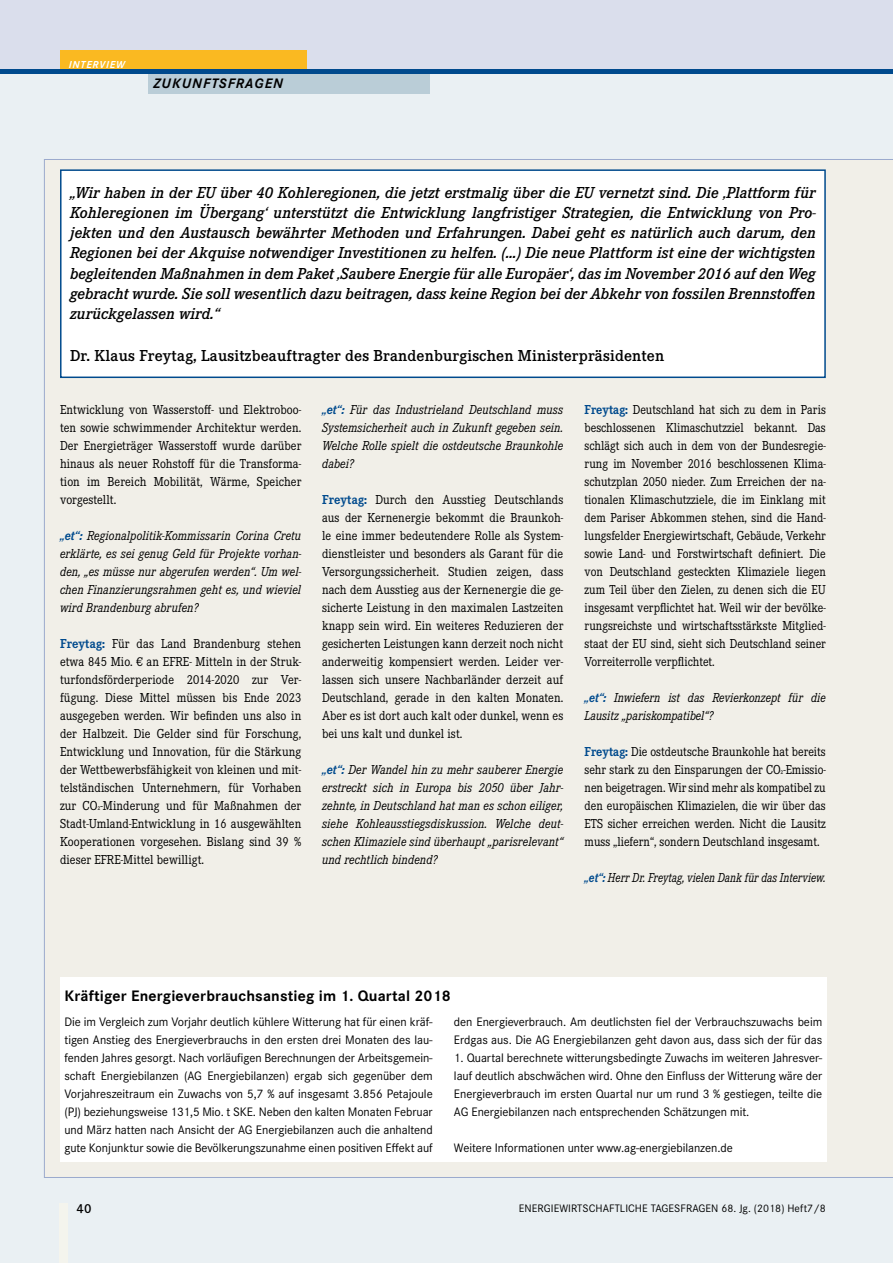
<style>
.page{position:relative;width:893px;height:1263px;background:#fff}
.page>*{position:absolute;margin:0;border:0;box-sizing:border-box;transform-origin:0 0}
.t1{font:italic 600 16.5px/20.2px "Corporate E";color:#000;text-align:justify}
.t2{font:600 16.5px "Corporate E";letter-spacing:.01em;color:#000}
.t3{font:700 15.75px "Corporate S";letter-spacing:.01em;color:#000}
.t4{font:italic 700 14.25px "Corporate S";letter-spacing:.075em;color:#000}
.t5{font:13.5px/18px "Corporate E";letter-spacing:.005em;color:#000;text-align:justify;scale:.92 1}
.t6{font:13.5px/18px "Corporate E";letter-spacing:.005em;color:#000;text-align:justify;scale:.9 1}
.t7{font:italic 13.5px/18px "Corporate E";letter-spacing:.005em;color:#000;text-align:justify;scale:.92 1}
.t8{font:italic 13.5px/18px "Corporate E";letter-spacing:.005em;color:#000;scale:.9 1}
.t9{font:italic 13.5px "Corporate E";letter-spacing:.005em;color:#000;scale:.86 1}
.t10{font:600 13.5px "Corporate S";color:#000}
.t11{font:12.75px/18px "Corporate S";letter-spacing:-.005em;color:#000;text-align:justify}
.t12{font:11.25px "Corporate S";letter-spacing:.005em;color:#000}
.t13{font:italic 700 10.5px "Corporate S";letter-spacing:.075em;color:#fff}
.s1{font-weight:700;color:#004a8d}
</style>
<div class="page">
<div style="left:0;top:53px;width:893px;height:1210px;background:#eaf0f3"></div>
<div style="left:44px;top:159px;width:849px;height:1019px;background:#f1efe8"></div>
<div style="left:0;top:0;width:893px;height:71px;background:#dadeec"></div>
<div style="left:60px;top:50px;width:247px;height:19px;background:#fab921"></div>
<div style="left:60px;top:1203px;width:8px;height:60px;background:#f4f4ed"></div>
<div style="left:148px;top:71px;width:281px;height:23px;background:#bacdd7"></div>
<div style="left:0;top:69px;width:893px;height:5px;background:#004a8d"></div>
<div style="left:61px;top:170px;width:764px;height:207px;background:#fff"></div>
<div style="left:60px;top:169px;width:766px;height:209px;border:2px solid #004a8d"></div>
<div style="left:60px;top:977px;width:766px;height:184px;background:#fff"></div>
<p class="t13" style="left:69px;top:58px;width:57px">INTERVIEW</p>
<p class="t4" style="left:153px;top:75px;width:131px">ZUKUNFTSFRAGEN</p>
<p class="t1" style="left:70px;top:182px;width:747px">„Wir haben in der EU über 40 Kohleregionen, die jetzt erstmalig über die EU vernetzt sind. Die ‚Plattform für Kohleregionen im Übergang‘ unterstützt die Entwicklung langfristiger Strategien, die Entwicklung von Pro&shy;jekten und den Austausch bewährter Methoden und Erfahrungen. Dabei geht es natürlich auch darum, den Regionen bei der Akquise notwendiger Investitionen zu helfen. (…) Die neue Plattform ist eine der wichtigsten begleitenden Maßnahmen in dem Paket ‚Saubere Energie für alle Europäer‘, das im November 2016 auf den Weg gebracht wurde. Sie soll wesentlich dazu beitragen, dass keine Region bei der Abkehr von fossilen Brennstoffen zurückgelassen wird.“</p>
<p class="t2" style="left:70px;top:345px;width:596px">Dr. Klaus Freytag, Lausitzbeauftragter des Brandenburgischen Ministerpräsidenten</p>
<p class="t5" style="left:60px;top:400px;width:264px">Entwicklung von Wasserstoff- und Elektroboo&shy;ten sowie schwimmender Architektur werden.<br>Der Energieträger Wasserstoff wurde darüber hinaus als neuer Rohstoff für die Transforma&shy;tion im Bereich Mobilität, Wärme, Speicher vorgestellt.</p>
<p class="t7" style="left:60px;top:526px;width:264px"><span class="s1">„et“:</span> Regionalpolitik-Kommissarin Corina Cretu erklärte, es sei genug Geld für Projekte vorhan&shy;den, „es müsse nur abgerufen werden“. Um wel&shy;chen Finanzierungsrahmen geht es, und wieviel wird Brandenburg abrufen?</p>
<p class="t5" style="left:60px;top:634px;width:264px"><span class="s1">Freytag:</span> Für das Land Brandenburg stehen etwa 845 Mio. € an EFRE- Mitteln in der Struk&shy;turfondsförderperiode 2014-2020 zur Ver&shy;fügung. Diese Mittel müssen bis Ende 2023 ausgegeben werden. Wir befinden uns also in der Halbzeit. Die Gelder sind für Forschung, Entwicklung und Innovation, für die Stärkung der Wettbewerbsfähigkeit von kleinen und mit&shy;telständischen Unternehmern, für Vorhaben zur CO2-Minderung und für Maßnahmen der Stadt-Umland-Entwicklung in 16 ausgewählten Kooperationen vorgesehen. Bislang sind 39 % dieser EFRE-Mittel bewilligt.</p>
<p class="t7" style="left:322px;top:400px;width:264px"><span class="s1">„et“:</span> Für das Industrieland Deutschland muss Systemsicherheit auch in Zukunft gegeben sein.<br>Welche Rolle spielt die ostdeutsche Braunkohle dabei?</p>
<p class="t5" style="left:322px;top:490px;width:264px"><span class="s1">Freytag:</span> Durch den Ausstieg Deutschlands aus der Kernenergie bekommt die Braunkoh&shy;le eine immer bedeutendere Rolle als System&shy;dienstleister und besonders als Garant für die Versorgungssicherheit. Studien zeigen, dass nach dem Ausstieg aus der Kernenergie die ge&shy;sicherte Leistung in den maximalen Lastzeiten knapp sein wird. Ein weiteres Reduzieren der gesicherten Leistungen kann derzeit noch nicht anderweitig kompensiert werden. Leider ver&shy;lassen sich unsere Nachbarländer derzeit auf Deutschland, gerade in den kalten Monaten.<br>Aber es ist dort auch kalt oder dunkel, wenn es bei uns kalt und dunkel ist.</p>
<p class="t7" style="left:322px;top:760px;width:264px"><span class="s1">„et“:</span> Der Wandel hin zu mehr sauberer Energie erstreckt sich in Europa bis 2050 über Jahr&shy;zehnte, in Deutschland hat man es schon eiliger, siehe Kohleausstiegsdiskussion. Welche deut&shy;schen Klimaziele sind überhaupt „parisrelevant“ und rechtlich bindend?</p>
<p class="t6" style="left:585px;top:400px;width:270px"><span class="s1">Freytag:</span> Deutschland hat sich zu dem in Paris beschlossenen Klimaschutzziel bekannt. Das schlägt sich auch in dem von der Bundesregie&shy;rung im November 2016 beschlossenen Klima&shy;schutzplan 2050 nieder. Zum Erreichen der na&shy;tionalen Klimaschutzziele, die im Einklang mit dem Pariser Abkommen stehen, sind die Hand&shy;lungsfelder Energiewirtschaft, Gebäude, Verkehr sowie Land- und Forstwirtschaft definiert. Die von Deutschland gesteckten Klimaziele liegen zum Teil über den Zielen, zu denen sich die EU insgesamt verpflichtet hat. Weil wir der bevölke&shy;rungsreichste und wirtschaftsstärkste Mitglied&shy;staat der EU sind, sieht sich Deutschland seiner Vorreiterrolle verpflichtet.</p>
<p class="t8" style="left:585px;top:688px;width:270px"><span class="s1">„et“:</span> Inwiefern ist das Revierkonzept für die<br>Lausitz „pariskompatibel“?</p>
<p class="t6" style="left:585px;top:742px;width:270px"><span class="s1">Freytag:</span> Die ostdeutsche Braunkohle hat bereits sehr stark zu den Einsparungen der CO2-Emissio&shy;nen beigetragen. Wir sind mehr als kompatibel zu den europäischen Klimazielen, die wir über das ETS sicher erreichen werden. Nicht die Lausitz muss „liefern“, sondern Deutschland insgesamt.</p>
<p class="t9" style="left:585px;top:869px;width:282px"><span class="s1">„et“:</span> Herr Dr. Freytag, vielen Dank für das Interview.</p>
<p class="t3" style="left:64px;top:987px;width:388px">Kräftiger Energieverbrauchsanstieg im 1. Quartal 2018</p>
<p class="t11" style="left:64px;top:1013px;width:370px">Die im Vergleich zum Vorjahr deutlich kühlere Witterung hat für einen kräf&shy;tigen Anstieg des Energieverbrauchs in den ersten drei Monaten des lau&shy;fenden Jahres gesorgt. Nach vorläufigen Berechnungen der Arbeitsgemein&shy;schaft Energiebilanzen (AG Energiebilanzen) ergab sich gegenüber dem Vorjahreszeitraum ein Zuwachs von 5,7 % auf insgesamt 3.856 Petajoule (PJ) beziehungsweise 131,5 Mio. t SKE. Neben den kalten Monaten Februar und März hatten nach Ansicht der AG Energiebilanzen auch die anhaltend gute Konjunktur sowie die Bevölkerungszunahme einen positiven Effekt auf</p>
<p class="t11" style="left:454px;top:1013px;width:370px">den Energieverbrauch. Am deutlichsten fiel der Verbrauchszuwachs beim<br>Erdgas aus. Die AG Energiebilanzen geht davon aus, dass sich der für das</p>
<p class="t11" style="left:454px;top:1049px;width:370px">1. Quartal berechnete witterungsbedingte Zuwachs im weiteren Jahresver&shy;lauf deutlich abschwächen wird. Ohne den Einfluss der Witterung wäre der Energieverbrauch im ersten Quartal nur um rund 3 % gestiegen, teilte die AG Energiebilanzen nach entsprechenden Schätzungen mit.</p>
<p class="t11" style="left:454px;top:1139px;width:280px">Weitere Informationen unter www.ag-energiebilanzen.de</p>
<p class="t10" style="left:77px;top:1201px;width:16px">40</p>
<p class="t12" style="left:519px;top:1202px;width:308px">ENERGIEWIRTSCHAFTLICHE TAGESFRAGEN 68. Jg. (2018) Heft7/8</p>
</div>
